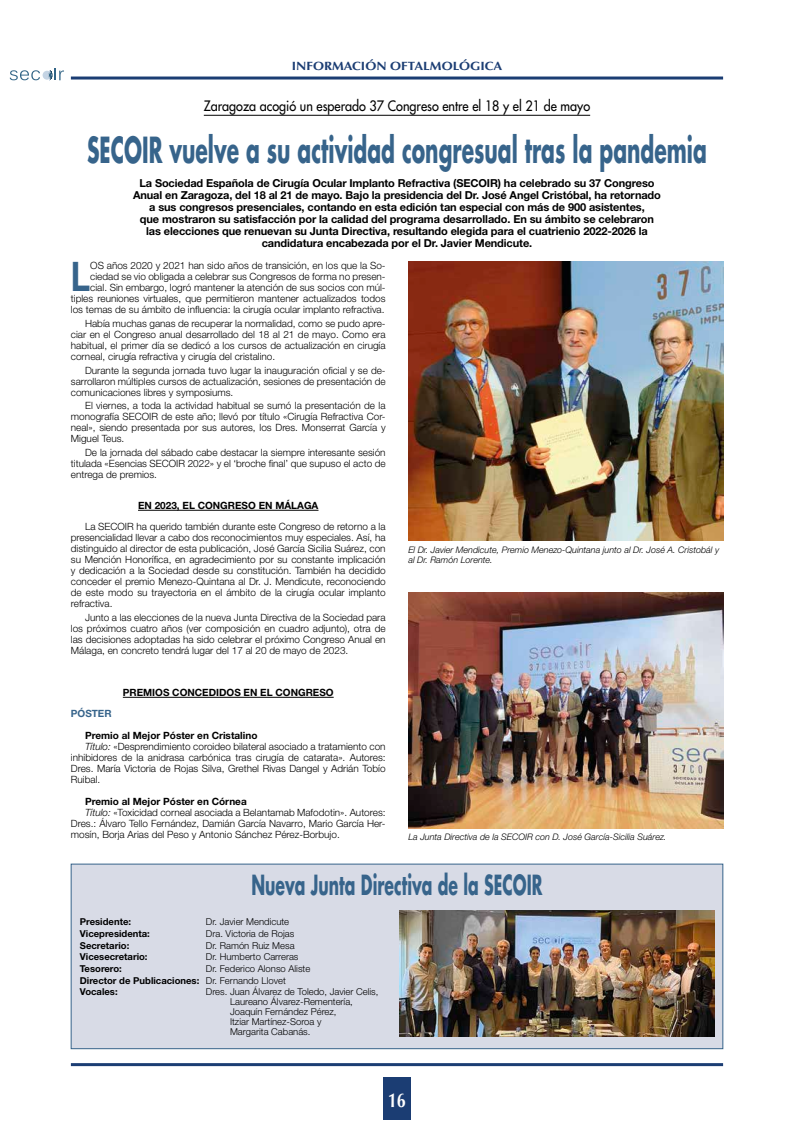
<style>
.page{position:relative;width:794px;height:1134px;background:#fff}
.page>*{position:absolute;margin:0;border:0;box-sizing:border-box;transform-origin:0 0}
.t1{font:700 40.8px "Helvetica Neue LT Std";color:#37648b;scale:.8 1}
.t2{font:700 35px "Futura Std";color:#37648b;scale:.58 1}
.t3{font:700 27px "Futura Std";color:#37648b;scale:.58 1}
.t4{font:700 20px "Optima LT Std";color:#fff;scale:.8 1}
.t5{font:500 14px "Futura Std";color:#000;scale:.9 1}
.t6{font:700 12px "Optima LT Std";color:#1b3d73;scale:1.1 1}
.t7{font:700 11px/12px "Helvetica Neue LT Std";letter-spacing:-.01em;color:#000;text-align:center}
.t8{font:300 10px/11px "Helvetica Neue LT Std";color:#000;text-align:justify}
.t9{font:700 10px "Helvetica Neue LT Std";color:#000}
.t10{font:700 10px "Helvetica Neue LT Std";color:#37648b}
.t11{font:300 9.5px/10px "Helvetica Neue LT Std";color:#000}
.t12{font:700 9.5px "Helvetica Neue LT Std";color:#000}
.t13{font:italic 300 9px/9.5px "Helvetica Neue LT Std";color:#000}
.s1{font-style:italic}
.s2{font-weight:700}
</style>
<div class="page">
<div style="left:383px;top:1078px;width:28px;height:42px;background:#1b3d73"></div>
<hr style="left:71px;top:77px;width:652px;height:3px;background:#1b3d73">
<hr style="left:71px;top:1063px;width:652px;height:3px;background:#1b3d73">
<svg style="left:10px;top:68px;width:54px;height:12px"></svg>
<hr style="left:138px;top:510px;width:180px;height:1px;background:#000">
<hr style="left:123px;top:697px;width:211px;height:1px;background:#000">
<hr style="left:204px;top:115px;width:386px;height:1px;background:#000">
<div style="left:71px;top:864px;width:652px;height:185px;background:#d8dbe6"></div>
<div style="left:71px;top:864px;width:652px;height:185px;border:1px solid #37648b"></div>
<img style="left:399px;top:911px;width:315px;height:126px">
<img style="left:408px;top:592px;width:315px;height:236px">
<img style="left:408px;top:262px;width:315px;height:279px">
<p class="t6" style="left:292px;top:59px;width:193px">INFORMACIÓN OFTALMOLÓGICA</p>
<h3 class="t5" style="left:204px;top:97px;width:431px">Zaragoza acogió un esperado 37 Congreso entre el 18 y el 21 de mayo</h3>
<h2 class="t2" style="left:87px;top:126px;width:1070px">SECOIR vuelve a su actividad congresual tras la pandemia</h2>
<p class="t7" style="left:133px;top:177px;width:529px">La Sociedad Española de Cirugía Ocular Implanto Refractiva (SECOIR) ha celebrado su 37 Congreso Anual en Zaragoza, del 18 al 21 de mayo. Bajo la presidencia del Dr. José Angel Cristóbal, ha retornado a sus congresos presenciales, contando en esta edición tan especial con más de 900 asistentes,<br>que mostraron su satisfacción por la calidad del programa desarrollado. En su ámbito se celebraron las elecciones que renuevan su Junta Directiva, resultando elegida para el cuatrienio 2022-2026 la candidatura encabezada por el Dr. Javier Mendicute.</p>
<p class="t8" style="left:71px;top:260px;width:316px;text-align:right">OS años 2020 y 2021 han sido años de transición, en los que la So&shy;ciedad se vio obligada a celebrar sus Congresos de forma no presen-<br>cial. Sin embargo, logró mantener la atención de sus socios con múl&shy;tiples reuniones virtuales, que permitieron mantener actualizados todos los temas de su ámbito de influencia: la cirugía ocular implanto refractiva.</p>
<p class="t8" style="left:71px;top:317px;width:316px;text-indent:14px">Había muchas ganas de recuperar la normalidad, como se pudo apre&shy;ciar en el Congreso anual desarrollado del 18 al 21 de mayo. Como era habitual, el primer día se dedicó a los cursos de actualización en cirugía corneal, cirugía refractiva y cirugía del cristalino.</p>
<p class="t8" style="left:71px;top:364px;width:316px;text-indent:14px">Durante la segunda jornada tuvo lugar la inauguración oficial y se de&shy;sarrollaron múltiples cursos de actualización, sesiones de presentación de comunicaciones libres y symposiums.</p>
<p class="t8" style="left:71px;top:400px;width:316px;text-indent:14px">El viernes, a toda la actividad habitual se sumó la presentación de la monografía SECOIR de este año; llevó por título «Cirugía Refractiva Cor&shy;neal», siendo presentada por sus autores, los Dres. Monserrat García y Miguel Teus.</p>
<p class="t8" style="left:71px;top:447px;width:316px;text-indent:14px">De la jornada del sábado cabe destacar la siempre interesante sesión titulada «Esencias SECOIR 2022» y el ‘broche final’ que supuso el acto de entrega de premios.</p>
<p class="t9" style="left:138px;top:499px;width:182px">EN 2023, EL CONGRESO EN MÁLAGA</p>
<p class="t8" style="left:71px;top:521px;width:316px;text-indent:14px">La SECOIR ha querido también durante este Congreso de retorno a la presencialidad llevar a cabo dos reconocimientos muy especiales. Así, ha distinguido al director de esta publicación, José García Sicilia Suárez, con su Mención Honorífica, en agradecimiento por su constante implicación y dedicación a la Sociedad desde su constitución. También ha decidido conceder el premio Menezo-Quintana al Dr. J. Mendicute, reconociendo de este modo su trayectoria en el ámbito de la cirugía ocular implanto refractiva.</p>
<p class="t8" style="left:71px;top:612px;width:316px;text-indent:14px">Junto a las elecciones de la nueva Junta Directiva de la Sociedad para los próximos cuatro años (ver composición en cuadro adjunto), otra de las decisiones adoptadas ha sido celebrar el próximo Congreso Anual en Málaga, en concreto tendrá lugar del 17 al 20 de mayo de 2023.</p>
<p class="t9" style="left:123px;top:686px;width:212px">PREMIOS CONCEDIDOS EN EL CONGRESO</p>
<p class="t10" style="left:71px;top:707px;width:42px">PÓSTER</p>
<p class="t9" style="left:85px;top:729px;width:174px">Premio al Mejor Póster en Cristalino</p>
<p class="t8" style="left:85px;top:741px;width:302px"><span class="s1">Título:</span> «Desprendimiento coroideo bilateral asociado a tratamiento con</p>
<p class="t8" style="left:71px;top:752px;width:316px">inhibidores de la anidrasa carbónica tras cirugía de catarata». Autores:</p>
<p class="t8" style="left:71px;top:763px;width:316px">Dres. María Victoria de Rojas Silva, Grethel Rivas Dangel y Adrián Tobío</p>
<p class="t8" style="left:71px;top:774px;width:31px">Ruibal.</p>
<p class="t9" style="left:85px;top:795px;width:163px">Premio al Mejor Póster en Córnea</p>
<p class="t8" style="left:85px;top:807px;width:302px"><span class="s1">Título:</span> «Toxicidad corneal asociada a Belantamab Mafodotin». Autores:</p>
<p class="t8" style="left:71px;top:818px;width:316px">Dres.: Álvaro Tello Fernández, Damián García Navarro, Mario García Her-</p>
<p class="t8" style="left:71px;top:829px;width:270px">mosín, Borja Arias del Peso y Antonio Sánchez Pérez-Borbujo.</p>
<h1 class="t1" style="left:71px;top:251px;width:26px">L</h1>
<p class="t13" style="left:408px;top:545px;width:312px">El Dr. Javier Mendicute, Premio Menezo-Quintana junto al Dr. José A. Cristobál y al Dr. Ramón Lorente.</p>
<p class="t13" style="left:408px;top:832px;width:259px">La Junta Directiva de la SECOIR con D. José García-Sicilia Suárez.</p>
<h3 class="t3" style="left:251px;top:867px;width:503px">Nueva Junta Directiva de la SECOIR</h3>
<p class="t12" style="left:80px;top:916px;width:53px">Presidente:</p>
<p class="t11" style="left:206px;top:916px;width:85px">Dr. Javier Mendicute</p>
<p class="t12" style="left:80px;top:927px;width:72px">Vicepresidenta:</p>
<p class="t11" style="left:206px;top:928px;width:90px">Dra. Victoria de Rojas</p>
<p class="t12" style="left:80px;top:939px;width:51px">Secretario:</p>
<p class="t11" style="left:206px;top:940px;width:90px">Dr. Ramón Ruiz Mesa</p>
<p class="t12" style="left:80px;top:951px;width:69px">Vicesecretario:</p>
<p class="t11" style="left:206px;top:952px;width:94px">Dr. Humberto Carreras</p>
<p class="t12" style="left:80px;top:963px;width:44px">Tesorero:</p>
<p class="t11" style="left:80px;top:962px;width:232px;line-height:11.7px;text-indent:126px">Dr. Federico Alonso Aliste<br><span class="s2">Director de Publicaciones:</span> Dr. Fernando Llovet<br><span class="s2">Vocales:</span></p>
<p class="t11" style="left:230px;top:987px;width:150px;text-indent:-24px">Dres. Juan Álvarez de Toledo, Javier Celis,<br>Laureano Álvarez-Rementería,<br>Joaquín Fernández Pérez,<br>Itziar Martínez-Soroa y<br>Margarita Cabanás.</p>
<h3 class="t4" style="left:388px;top:1088px;width:24px">16</h3>
</div>
